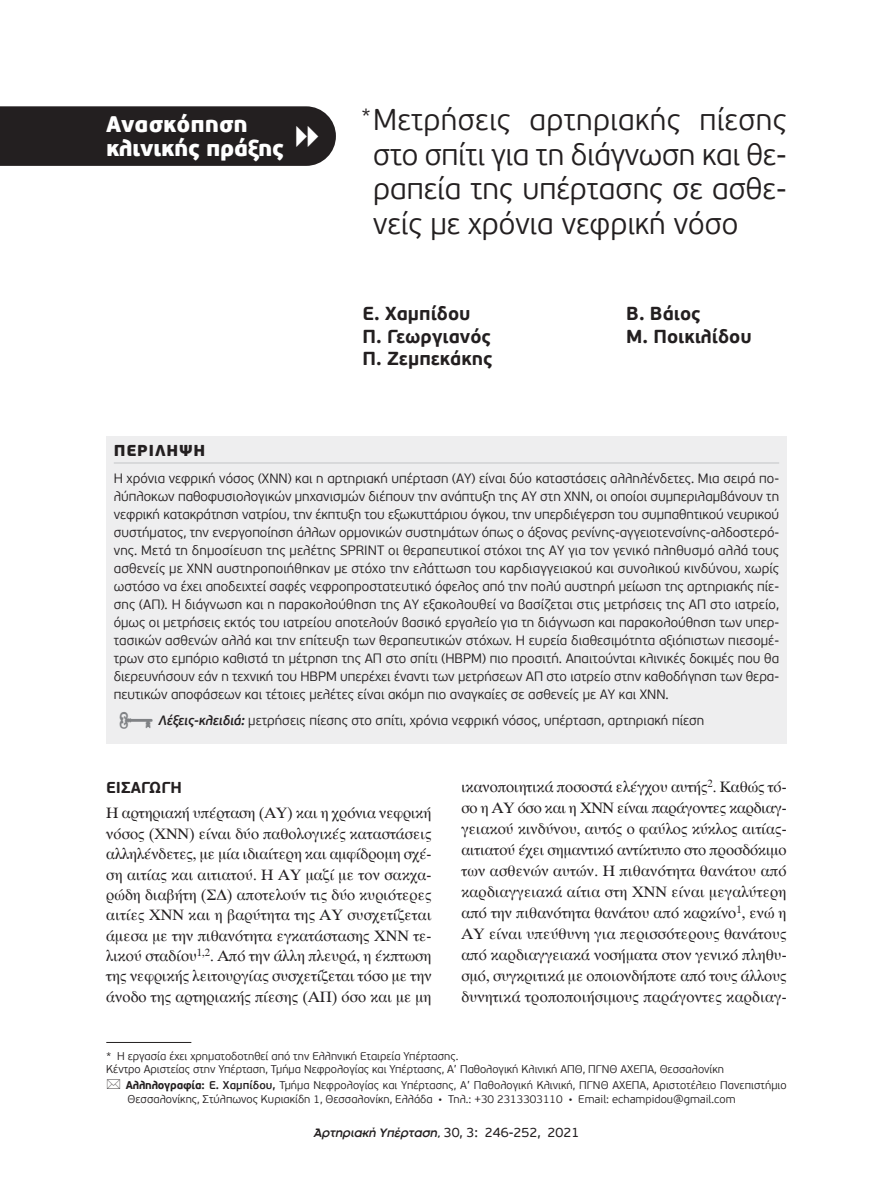
<style>
.page{position:relative;width:893px;height:1191px;background:#fff}
.page>*{position:absolute;margin:0;border:0;box-sizing:border-box;transform-origin:0 0}
.t1{font:300 30px/34.5px "PF Beau Sans Pro";color:#231f20;text-align:justify}
.t2{font:900 22.5px/24px "PF Beau Sans Pro";letter-spacing:-.015em;color:#fff}
.t3{font:300 21px "PF Beau Sans Pro";color:#231f20}
.t4{font:700 18.75px "PF Beau Sans Pro";color:#231f20}
.t5{font:15.75px/21px "UB Times";color:#231f20;text-align:justify}
.t6{font:700 15.75px "PF Beau Sans Pro";color:#231f20}
.t7{font:900 15.75px "PF Beau Sans Pro";letter-spacing:.05em;color:#231f20}
.t8{font:300 13.5px/18px "PF Beau Sans Pro";color:#231f20;text-align:justify}
.t9{font:italic 13.5px "Kp Uranus T";color:#231f20}
.t10{font:300 11.25px/13.5px "PF Beau Sans Pro";color:#231f20}
.s1{font-weight:600;font-style:italic}
.s2{font-weight:700}
.s3{font-weight:600}
.s4{font-family:"PF Beau Sans Pro";font-style:normal}
</style>
<div class="page">
<div style="left:106px;top:435px;width:681px;height:308px;background:#eeeeef"></div>
<hr style="left:114px;top:462px;width:665px;height:2px;background:#d1d2d4">
<hr style="left:106px;top:1042px;width:85px;height:1px;background:#231f20">
<div style="left:0;top:106px;width:336px;height:60px;background:#231f20"></div>
<h2 class="t2" style="left:106px;top:114px;width:215px">Ανασκόπηση κλινικής πράξης <sup>•</sup></h2>
<h1 class="t1" style="left:373px;top:106px;width:415px">Μετρήσεις αρτηριακής πίεσης στο σπίτι για τη διάγνωση και θε&shy;ραπεία της υπέρτασης σε ασθε&shy;νείς με χρόνια νεφρική νόσο</h1>
<h3 class="t3" style="left:361px;top:107px;width:11px">*</h3>
<h3 class="t4" style="left:363px;top:306px;width:109px">Ε. Χαμπίδου</h3>
<h3 class="t4" style="left:626px;top:306px;width:76px">Β. Βάιος</h3>
<h3 class="t4" style="left:363px;top:329px;width:130px">Π. Γεωργιανός</h3>
<h3 class="t4" style="left:626px;top:329px;width:127px">Μ. Ποικιλίδου</h3>
<h3 class="t4" style="left:363px;top:351px;width:132px">Π. Ζεμπεκάκης</h3>
<p class="t7" style="left:114px;top:444px;width:93px">Περιληψη</p>
<p class="t8" style="left:114px;top:470px;width:667px">Η χρόνια νεφρική νόσος (ΧΝΝ) και η αρτηριακή υπέρταση (ΑΥ) είναι δύο καταστάσεις αλληλένδετες. Μια σειρά πο&shy;λύπλοκων παθοφυσιολογικών μηχανισμών διέπουν την ανάπτυξη της ΑΥ στη ΧΝΝ, οι οποίοι συμπεριλαμβάνουν τη νεφρική κατακράτηση νατρίου, την έκπτυξη του εξωκυττάριου όγκου, την υπερδιέγερση του συμπαθητικού νευρικού συστήματος, την ενεργοποίηση άλλων ορμονικών συστημάτων όπως ο άξονας ρενίνης-αγγειοτενσίνης-αλδοστερό&shy;νης. Μετά τη δημοσίευση της μελέτης SPRINT οι θεραπευτικοί στόχοι της ΑΥ για τον γενικό πληθυσμό αλλά τους ασθενείς με ΧΝΝ αυστηροποιήθηκαν με στόχο την ελάττωση του καρδιαγγειακού και συνολικού κινδύνου, χωρίς ωστόσο να έχει αποδειχτεί σαφές νεφροπροστατευτικό όφελος από την πολύ αυστηρή μείωση της αρτηριακής πίε&shy;σης (ΑΠ). Η διάγνωση και η παρακολούθηση της ΑΥ εξακολουθεί να βασίζεται στις μετρήσεις της ΑΠ στο ιατρείο, όμως οι μετρήσεις εκτός του ιατρείου αποτελούν βασικό εργαλείο για τη διάγνωση και παρακολούθηση των υπερ&shy;τασικών ασθενών αλλά και την επίτευξη των θεραπευτικών στόχων. Η ευρεία διαθεσιμότητα αξιόπιστων πιεσομέ&shy;τρων στο εμπόριο καθιστά τη μέτρηση της ΑΠ στο σπίτι (HBPM) πιο προσιτή. Απαιτούνται κλινικές δοκιμές που θα διερευνήσουν εάν η τεχνική του HBPM υπερέχει έναντι των μετρήσεων ΑΠ στο ιατρείο στην καθοδήγηση των θερα&shy;πευτικών αποφάσεων και τέτοιες μελέτες είναι ακόμη πιο αναγκαίες σε ασθενείς με ΑΥ και ΧΝΝ.</p>
<p class="t8" style="left:158px;top:713px;width:547px"><span class="s1">Λέξεις-κλειδιά:</span> μετρήσεις πίεσης στο σπίτι, χρόνια νεφρική νόσος, υπέρταση, αρτηριακή πίεση</p>
<p class="t6" style="left:106px;top:781px;width:77px">ΕΙΣΑΓΩΓΗ</p>
<p class="t5" style="left:106px;top:803px;width:327px;line-height:20.4px">Η αρτηριακή υπέρταση (ΑΥ) και η χρόνια νεφρική νόσος (ΧΝΝ) είναι δύο παθολογικές καταστάσεις αλληλένδετες, με μία ιδιαίτερη και αμφίδρομη σχέ&shy;ση αιτίας και αιτιατού. Η ΑΥ μαζί με τον σακχα&shy;ρώδη διαβήτη (ΣΔ) αποτελούν τις δύο κυριότερες αιτίες ΧΝΝ και η βαρύτητα της ΑΥ συσχετίζεται άμεσα με την πιθανότητα εγκατάστασης ΧΝΝ τε&shy;λικού σταδίου<sup>1,2</sup>. Από την άλλη πλευρά, η έκπτωση της νεφρικής λειτουργίας συσχετίζεται τόσο με την άνοδο της αρτηριακής πίεσης (ΑΠ) όσο και με μη</p>
<p class="t5" style="left:461px;top:777px;width:327px">ικανοποιητικά ποσοστά ελέγχου αυτής<sup>2</sup>. Καθώς τό&shy;σο η ΑΥ όσο και η ΧΝΝ είναι παράγοντες καρδιαγ&shy;γειακού κινδύνου, αυτός ο φαύλος κύκλος αιτίας&shy;αιτιατού έχει σημαντικό αντίκτυπο στο προσδόκιμο των ασθενών αυτών. Η πιθανότητα θανάτου από καρδιαγγειακά αίτια στη ΧΝΝ είναι μεγαλύτερη από την πιθανότητα θανάτου από καρκίνο<sup>1</sup>, ενώ η ΑΥ είναι υπεύθυνη για περισσότερους θανάτους από καρδιαγγειακά νοσήματα στον γενικό πληθυ&shy;σμό, συγκριτικά με οποιονδήποτε από τους άλλους δυνητικά τροποποιήσιμους παράγοντες καρδιαγ-</p>
<p class="t10" style="left:106px;top:1050px;width:619px">* Η εργασία έχει χρηματοδοτηθεί από την Ελληνική Εταιρεία Υπέρτασης.<br>Κέντρο Αριστείας στην Υπέρταση, Τμήμα Νεφρολογίας και Υπέρτασης, Α’ Παθολογική Κλινική ΑΠΘ, ΠΓΝΘ ΑΧΕΠΑ, Θεσσαλονίκη</p>
<p class="t10" style="left:126px;top:1078px;width:662px;line-height:14.2px"><span class="s2">Αλληλογραφία:</span> <span class="s3">Ε. Χαμπίδου,</span> Τμήμα Νεφρολογίας και Υπέρτασης, Α’ Παθολογική Κλινική, ΠΓΝΘ ΑΧΕΠΑ, Αριστοτέλειο Πανεπιστήμιο<br>Θεσσαλονίκης, Στύλπωνος Κυριακίδη 1, Θεσσαλονίκη, Ελλάδα • Τηλ.: +30 2313303110 • Email: echampidou@gmail.com</p>
<p class="t9" style="left:314px;top:1127px;width:267px">Αρτηριακή Υπέρταση, <span class="s4">30, 3: 246-252, 2021</span></p>
</div>
